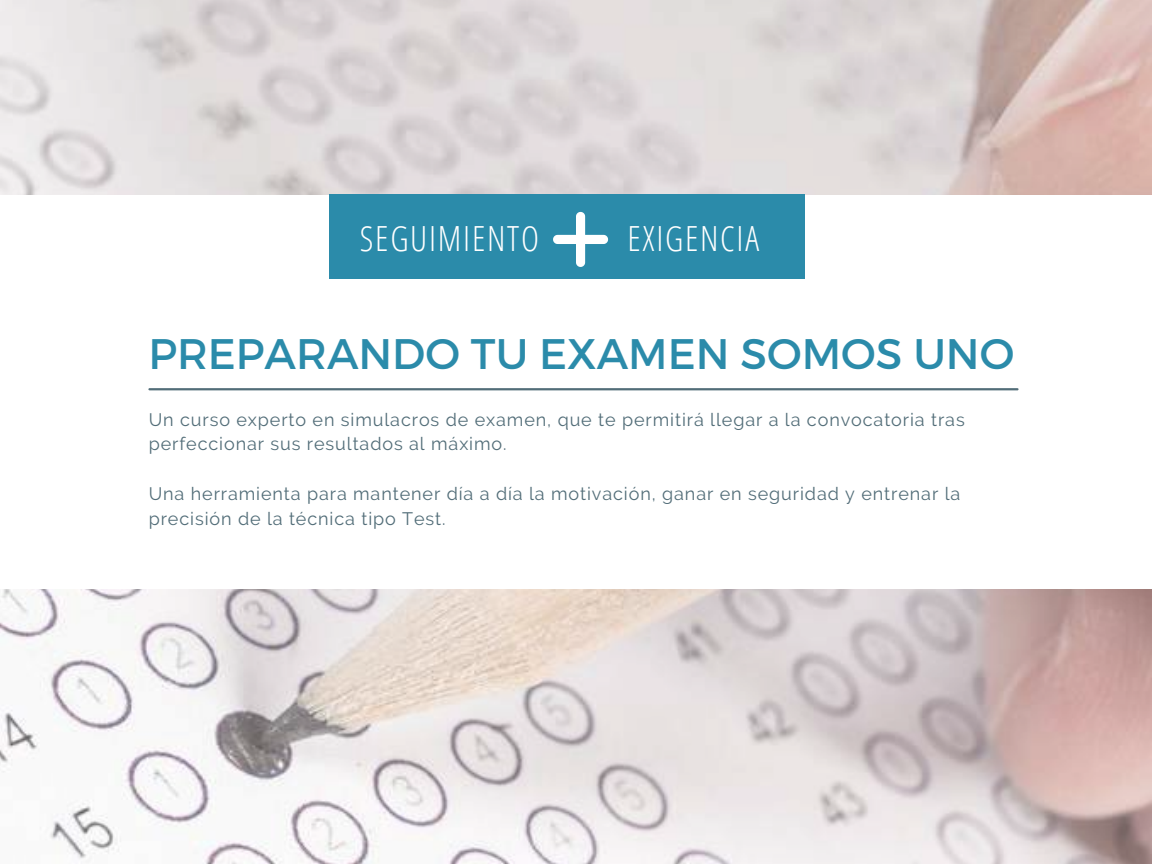
<style>
.page{position:relative;width:1152px;height:864px;background:#fff}
.page>*{position:absolute;margin:0;border:0;box-sizing:border-box;transform-origin:0 0}
.t1{font:42.75px "Montserrat";color:#2b8baa}
.t2{font:300 34.65px "Open Sans Condensed";letter-spacing:.05em;color:#fff}
.t3{font:18px/24.8px "Raleway";letter-spacing:.05em;color:#526d78}
</style>
<div class="page">
<img style="left:0;top:0;width:1152px;height:864px">
<div style="left:0;top:195px;width:1152px;height:393px;background:#fff"></div>
<hr style="left:149px;top:388px;width:868px;height:2px;background:#526d78">
<div style="left:329px;top:194px;width:475px;height:85px;background:#2b8baa"></div>
<svg style="left:553px;top:212px;width:55px;height:55px"></svg>
<h2 class="t2" style="left:360px;top:214px;width:181px">SEGUIMIENTO</h2>
<h2 class="t2" style="left:627px;top:214px;width:133px">EXIGENCIA</h2>
<h1 class="t1" style="left:148px;top:326px;width:867px">PREPARANDO TU EXAMEN SOMOS UNO</h1>
<p class="t3" style="left:149px;top:407px;width:818px">Un curso experto en simulacros de examen, que te permitirá llegar a la convocatoria tras perfeccionar sus resultados al máximo.</p>
<p class="t3" style="left:149px;top:481px;width:813px">Una herramienta para mantener día a día la motivación, ganar en seguridad y entrenar la precisión de la técnica tipo Test.</p>
</div>
